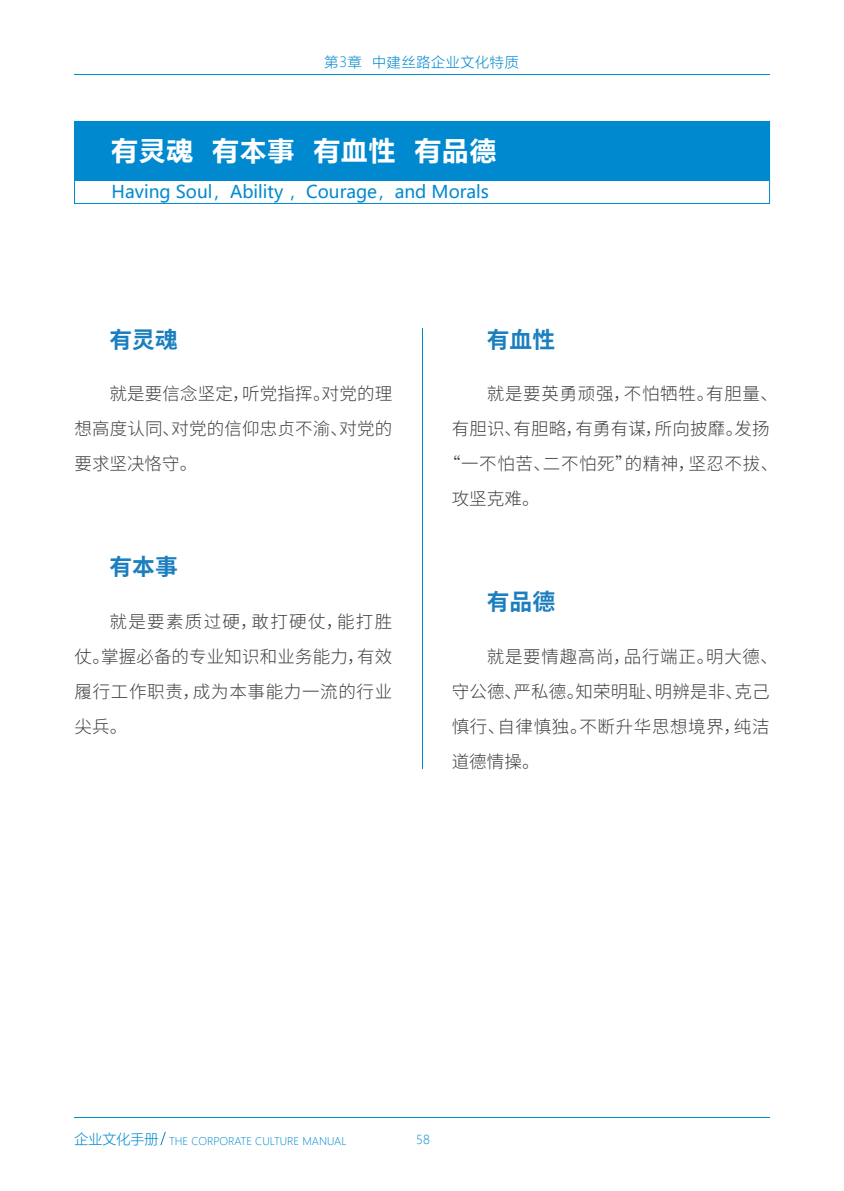
<style>
.page{position:relative;width:844px;height:1191px;background:#fff}
.page>*{position:absolute;margin:0;border:0;box-sizing:border-box;transform-origin:0 0}
.t1{font:700 26.25px "Microsoft Ya Hei UI";letter-spacing:.05em;color:#fff}
.t2{font:700 22.75px "Source Han Sans CN";color:#1b7ebf}
.t3{font:300 17.5px/35px "Source Han Sans CN";letter-spacing:.01em;color:#3e3e3f;text-align:justify}
.t4{font:300 17.5px/35px "Source Han Sans CN";letter-spacing:.035em;color:#3e3e3f}
.t5{font:17.5px "Microsoft Ya Hei UI";color:#0089cf}
.t6{font:300 17.5px "Source Han Sans CN";letter-spacing:.04em;color:#3e3e3f}
.t7{font:14px "Microsoft Ya Hei UI Light";letter-spacing:.05em;color:#0089cf}
.t8{font:12.25px "Microsoft Ya Hei UI Light";color:#0089cf}
.t9{font:10.5px "Microsoft Ya Hei UI Light";color:#0089cf}
.s1{font-size:14px}
</style>
<div class="page">
<svg style="left:160px;top:1131px;width:6px;height:14px"></svg>
<hr style="left:421px;top:328px;width:1px;height:440px;background:#0089cf">
<hr style="left:74px;top:1116px;width:695px;height:1px;background:#0089cf">
<hr style="left:74px;top:74px;width:695px;height:1px;background:#0089cf">
<div style="left:74px;top:121px;width:695px;height:60px;background:#0089cf"></div>
<div style="left:74px;top:121px;width:695px;height:83px;border:1px solid #0089cf"></div>
<p class="t7" style="left:324px;top:53px;width:195px">第3章 中建丝路企业文化特质</p>
<h1 class="t1" style="left:112px;top:132px;width:386px">有灵魂 有本事 有血性 有品德</h1>
<p class="t5" style="left:112px;top:179px;width:379px">Having Soul，Ability ，Courage，and Morals</p>
<h2 class="t2" style="left:109px;top:327px;width:70px">有灵魂</h2>
<p class="t3" style="left:74px;top:377px;width:319px;text-indent:35px">就是要信念坚定，听党指挥。对党的理想高度认同、对党的信仰忠贞不渝、对党的要求坚决恪守。</p>
<h2 class="t2" style="left:109px;top:554px;width:70px">有本事</h2>
<p class="t3" style="left:74px;top:604px;width:319px;text-indent:35px">就是要素质过硬，敢打硬仗，能打胜仗。掌握必备的专业知识和业务能力，有效履行工作职责，成为本事能力一流的行业尖兵。</p>
<h2 class="t2" style="left:486px;top:327px;width:70px">有血性</h2>
<p class="t6" style="left:486px;top:384px;width:293px">就是要英勇顽强，不怕牺牲。有胆量、</p>
<p class="t3" style="left:451px;top:412px;width:319px">有胆识、有胆略，有勇有谋，所向披靡。发扬</p>
<p class="t4" style="left:443px;top:447px;width:336px">“一不怕苦、二不怕死”的精神，坚忍不拔、</p>
<p class="t3" style="left:451px;top:482px;width:89px">攻坚克难。</p>
<h2 class="t2" style="left:486px;top:589px;width:70px">有品德</h2>
<p class="t4" style="left:451px;top:639px;width:328px;text-indent:35px">就是要情趣高尚，品行端正。明大德、守公德、严私德。知荣明耻、明辨是非、克己慎行、自律慎独。不断升华思想境界，纯洁道德情操。</p>
<p class="t9" style="left:74px;top:1133px;width:273px"><span class="s1">企业文化手册</span> THE CORPORATE CULTURE MANUAL</p>
<p class="t8" style="left:416px;top:1131px;width:15px">58</p>
</div>
